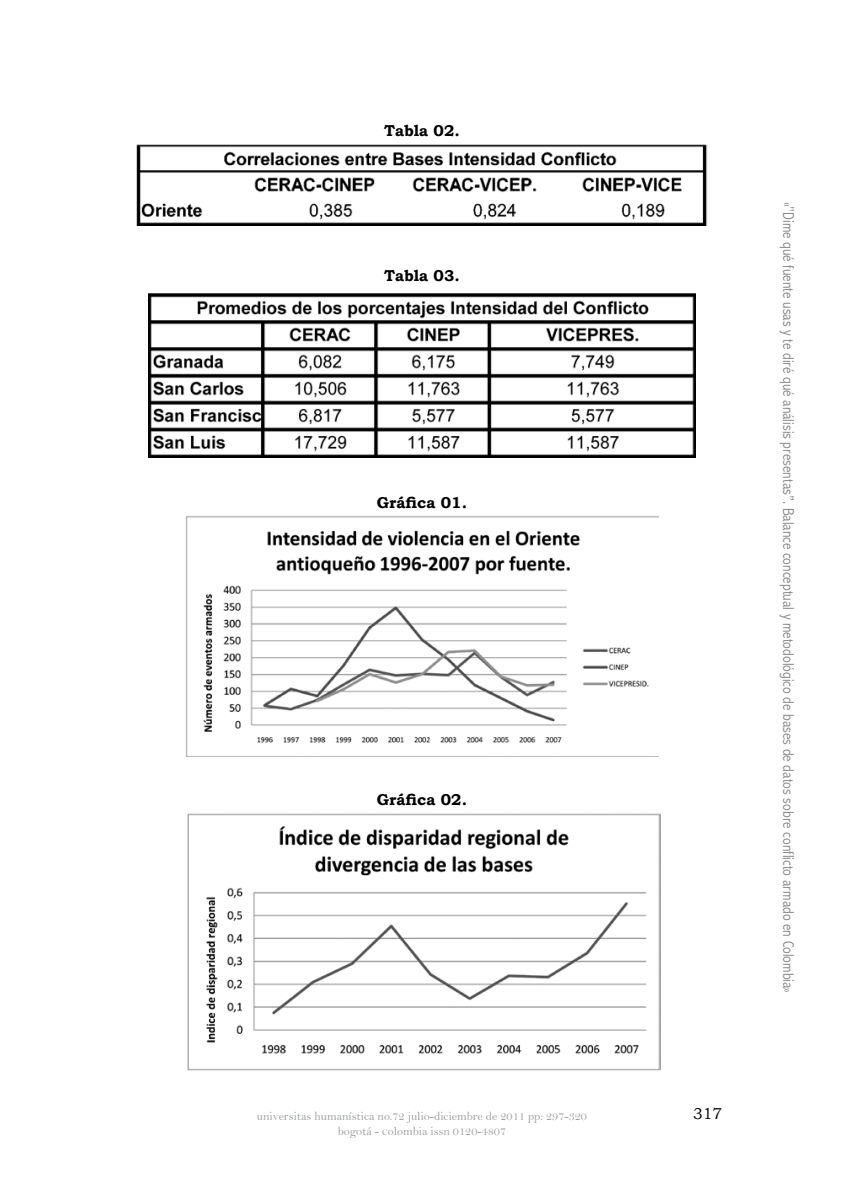
<style>
.page{position:relative;width:844px;height:1191px;background:#fff}
.page>*{position:absolute;margin:0;border:0;box-sizing:border-box;transform-origin:0 0}
.t1{font:300 condensed 15.75px "Abadi";color:#87888a}
.t2{font:700 15.75px "Bookman Old Style";color:#000}
.t3{font:15.75px "Bookman Old Style";color:#000}
.t4{font:12.25px/14.7px "Bell";color:#9c9e9f;text-align:center}
.s1{font-size:8.58px}
.s2{font-family:"Bookman Old Style";font-weight:400;font-stretch:normal}
</style>
<div class="page">
<img style="left:136px;top:144px;width:571px;height:82px">
<img style="left:149px;top:294px;width:545px;height:163px">
<img style="left:185px;top:516px;width:473px;height:240px">
<img style="left:187px;top:813px;width:473px;height:257px">
<p class="t2" style="left:384px;top:119px;width:77px">Tabla 02.</p>
<p class="t2" style="left:384px;top:264px;width:77px">Tabla 03.</p>
<p class="t2" style="left:377px;top:491px;width:92px">Gráfica 01.</p>
<p class="t2" style="left:377px;top:788px;width:92px">Gráfica 02.</p>
<p class="t4" style="left:257px;top:1108px;width:331px">universitas humanística no.72 julio-diciembre de 2011 pp: 297-320 bogotá - <span class="s1">c</span>olombia issn 0120-4807</p>
<p class="t3" style="left:692px;top:1103px;width:31px">317</p>
<p class="t1" style="left:797px;top:202px;width:793px;rotate:90deg">«<span class="s2">"</span>Dime qué fuente usas y te diré qué análisis presentas”. Balance conceptual y metodológico de bases de datos sobre conflicto armado en Colombia»</p>
</div>
